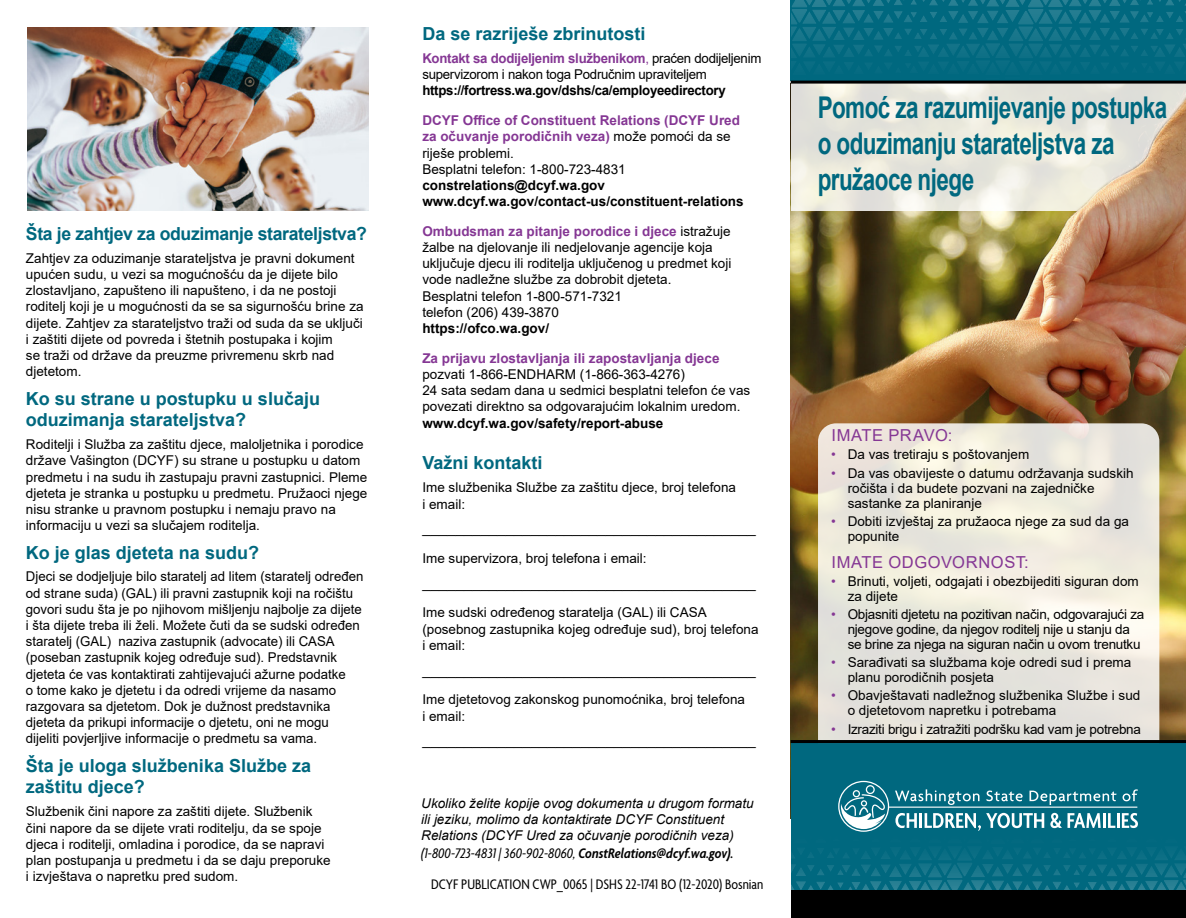
<style>
.page{position:relative;width:1186px;height:918px;background:#fff}
.page>*{position:absolute;margin:0;border:0;box-sizing:border-box;transform-origin:0 0}
.t1{font:700 30px/36px "Arial";letter-spacing:-.025em;color:#00687f;scale:.75 1}
.t2{font:700 18px/21.6px "Arial";color:#00687f}
.t3{font:700 18px "Arial";letter-spacing:-.02em;color:#00687f}
.t4{font:16.5px "Arial";letter-spacing:.035em;color:#853794}
.t5{font:15px "Arial";color:#000}
.t6{font:condensed 15px/31.5px "Agenda";color:#000}
.t7{font:13.5px/16.2px "Arial";color:#000}
.t8{font:13.5px/15px "Arial";letter-spacing:-.02em;color:#000}
.t9{font:700 13.5px/16.2px "Arial";color:#853794}
.t10{font:italic 13.5px/16.2px "Arial";color:#000}
.t11{font:700 13.5px/16.2px "Arial";color:#000}
.t12{font:700 13.5px "Arial";letter-spacing:-.02em;color:#000}
.s1{font-weight:700;color:#853794}
.s2{color:#853794}
.s3{font-weight:400;color:#000}
.s4{font-style:italic}
.s5{font-weight:600;font-style:italic}
</style>
<div class="page">
<img style="left:791px;top:211px;width:395px;height:529px">
<svg style="left:791px;top:84px;width:395px;height:127px;background:#e5dfd2"></svg>
<svg style="left:791px;top:0;width:395px;height:81px;background:#076b82"></svg>
<div style="left:791px;top:743px;width:395px;height:175px;background:#00687f"></div>
<div style="left:791px;top:891px;width:395px;height:27px;background:#000"></div>
<hr style="left:791px;top:81px;width:395px;height:3px;background:#000">
<svg style="left:818px;top:423px;width:341px;height:317px;background:#eae7dd"></svg>
<div style="left:866px;top:785px;width:9px;height:9px;border:1px solid #fff;border-radius:50%"></div>
<svg style="left:791px;top:789px;width:395px;height:102px"></svg>
<hr style="left:791px;top:740px;width:395px;height:3px;background:#000">
<img style="left:27px;top:27px;width:341px;height:184px">
<h2 class="t3" style="left:26px;top:221px;width:343px">Šta je zahtjev za oduzimanje starateljstva?</h2>
<p class="t7" style="left:26px;top:250px;width:339px">Zahtjev za oduzimanje starateljstva je pravni dokument upućen sudu, u vezi sa mogućnošću da je dijete bilo zlostavljano, zapušteno ili napušteno, i da ne postoji roditelj koji je u mogućnosti da se sa sigurnošću brine za dijete. Zahtjev za starateljstvo traži od suda da se uključi i zaštiti dijete od povreda i štetnih postupaka i kojim<br>se traži od države da preuzme privremenu skrb nad djetetom.</p>
<h2 class="t2" style="left:26px;top:388px;width:296px">Ko su strane u postupku u slučaju oduzimanja starateljstva?</h2>
<p class="t7" style="left:26px;top:436px;width:343px">Roditelji i Služba za zaštitu djece, maloljetnika i porodice države Vašington (DCYF) su strane u postupku u datom predmetu i na sudu ih zastupaju pravni zastupnici. Pleme djeteta je stranka u postupku u predmetu. Pružaoci njege nisu stranke u pravnom postupku i nemaju pravo na informaciju u vezi sa slučajem roditelja.</p>
<h2 class="t2" style="left:26px;top:542px;width:235px">Ko je glas djeteta na sudu?</h2>
<p class="t7" style="left:26px;top:569px;width:339px">Djeci se dodjeljuje bilo staratelj ad litem (staratelj određen od strane suda) (GAL) ili pravni zastupnik koji na ročištu govori sudu šta je po njihovom mišljenju najbolje za dijete i šta dijete treba ili želi. Možete čuti da se sudski određen staratelj (GAL) naziva zastupnik (advocate) ili CASA (poseban zastupnik kojeg određuje sud). Predstavnik djeteta će vas kontaktirati zahtijevajući ažurne podatke<br>o tome kako je djetetu i da odredi vrijeme da nasamo razgovara sa djetetom. Dok je dužnost predstavnika djeteta da prikupi informacije o djetetu, oni ne mogu dijeliti povjerljive informacije o predmetu sa vama.</p>
<h2 class="t2" style="left:26px;top:755px;width:287px">Šta je uloga službenika Službe za zaštitu djece?</h2>
<p class="t7" style="left:26px;top:803px;width:306px">Službenik čini napore za zaštiti dijete. Službenik čini napore da se dijete vrati roditelju, da se spoje djeca i roditelji, omladina i porodice, da se napravi plan postupanja u predmetu i da se daju preporuke i izvještava o napretku pred sudom.</p>
<h2 class="t2" style="left:422px;top:23px;width:225px">Da se razriješe zbrinutosti</h2>
<p class="t8" style="left:422px;top:50px;width:341px;line-height:16.2px"><span class="s1">Kontakt sa dodijeljenim službenikom</span><span class="s2">,</span> praćen dodijeljenim supervizorom i nakon toga Područnim upraviteljem</p>
<p class="t12" style="left:422px;top:81px;width:305px">https://fortress.wa.gov/dshs/ca/employeedirectory</p>
<p class="t9" style="left:422px;top:112px;width:319px">DCYF Office of Constituent Relations (DCYF Ured za očuvanje porodičnih veza) <span class="s3">može pomoći da se riješe problemi.<br>Besplatni telefon: 1-800-723-4831</span></p>
<p class="t11" style="left:422px;top:177px;width:323px">constrelations@dcyf.wa.gov www.dcyf.wa.gov/contact-us/constituent-relations</p>
<p class="t7" style="left:422px;top:223px;width:311px"><span class="s1">Ombudsman za pitanje porodice i djece</span> istražuje žalbe na djelovanje ili nedjelovanje agencije koja uključuje djecu ili roditelja uključenog u predmet koji vode nadležne službe za dobrobit djeteta.<br>Besplatni telefon 1-800-571-7321<br>telefon (206) 439-3870</p>
<p class="t11" style="left:422px;top:320px;width:128px">https://ofco.wa.gov/</p>
<p class="t9" style="left:422px;top:350px;width:299px">Za prijavu zlostavljanja ili zapostavljanja djece</p>
<p class="t7" style="left:422px;top:366px;width:329px">pozvati 1-866-ENDHARM (1-866-363-4276)<br>24 sata sedam dana u sedmici besplatni telefon će vas povezati direktno sa odgovarajućim lokalnim uredom.</p>
<p class="t11" style="left:422px;top:415px;width:243px">www.dcyf.wa.gov/safety/report-abuse</p>
<h2 class="t2" style="left:422px;top:452px;width:122px">Važni kontakti</h2>
<p class="t7" style="left:422px;top:479px;width:315px">Ime službenika Službe za zaštitu djece, broj telefona i email:</p>
<p class="t5" style="left:422px;top:518px;width:335px">________________________________________</p>
<p class="t7" style="left:422px;top:550px;width:226px">Ime supervizora, broj telefona i email:</p>
<p class="t5" style="left:422px;top:572px;width:335px">________________________________________</p>
<p class="t7" style="left:422px;top:605px;width:338px">Ime sudski određenog staratelja (GAL) ili CASA (posebnog zastupnika kojeg određuje sud), broj telefona i email:</p>
<p class="t5" style="left:422px;top:659px;width:335px">________________________________________</p>
<p class="t7" style="left:422px;top:691px;width:324px">Ime djetetovog zakonskog punomoćnika, broj telefona i email:</p>
<p class="t5" style="left:422px;top:730px;width:335px">________________________________________</p>
<p class="t10" style="left:421px;top:795px;width:334px">Ukoliko želite kopije ovog dokumenta u drugom formatu ili jeziku, molimo da kontaktirate DCYF Constituent<br>Relations (DCYF Ured za očuvanje porodičnih veza)</p>
<p class="t6" style="left:431px;top:838px;width:334px;text-indent:-10px"><span class="s4">(1-800-723-4831 | 360-902-8060,</span> <span class="s5">ConstRelations@dcyf.wa.gov).<br></span>DCYF PUBLICATION CWP_0065 | DSHS 22-1741 BO (12-2020) Bosnian</p>
<h1 class="t1" style="left:818px;top:89px;width:467px">Pomoć za razumijevanje postupka o oduzimanju starateljstva za pružaoce njege</h1>
<p class="t4" style="left:831px;top:424px;width:122px">IMATE PRAVO:</p>
<p class="t7" style="left:831px;top:447px;width:200px"><span class="s2">•</span> Da vas tretiraju s poštovanjem</p>
<p class="t7" style="left:848px;top:465px;width:287px;line-height:15px;text-indent:-16px"><span class="s2">•</span> Da vas obavijeste o datumu održavanja sudskih ročišta i da budete pozvani na zajedničke sastanke za planiranje</p>
<p class="t7" style="left:848px;top:514px;width:283px;line-height:15px;text-indent:-16px"><span class="s2">•</span> Dobiti izvještaj za pružaoca njege za sud da ga popunite</p>
<p class="t4" style="left:831px;top:550px;width:199px">IMATE ODGOVORNOST:</p>
<p class="t7" style="left:848px;top:573px;width:293px;line-height:15px;text-indent:-16px"><span class="s2">•</span> Brinuti, voljeti, odgajati i obezbijediti siguran dom za dijete</p>
<p class="t8" style="left:848px;top:607px;width:298px;text-indent:-16px"><span class="s2">•</span> Objasniti djetetu na pozitivan način, odgovarajući za njegove godine, da njegov roditelj nije u stanju da se brine za njega na siguran način u ovom trenutku</p>
<p class="t7" style="left:848px;top:655px;width:285px;line-height:15px;text-indent:-16px"><span class="s2">•</span> Sarađivati sa službama koje odredi sud i prema planu porodičnih posjeta</p>
<p class="t7" style="left:848px;top:688px;width:294px;line-height:15px;text-indent:-16px"><span class="s2">•</span> Obavještavati nadležnog službenika Službe i sud o djetetovom napretku i potrebama</p>
<p class="t8" style="left:831px;top:721px;width:311px"><span class="s2">•</span> Izraziti brigu i zatražiti podršku kad vam je potrebna</p>
</div>
